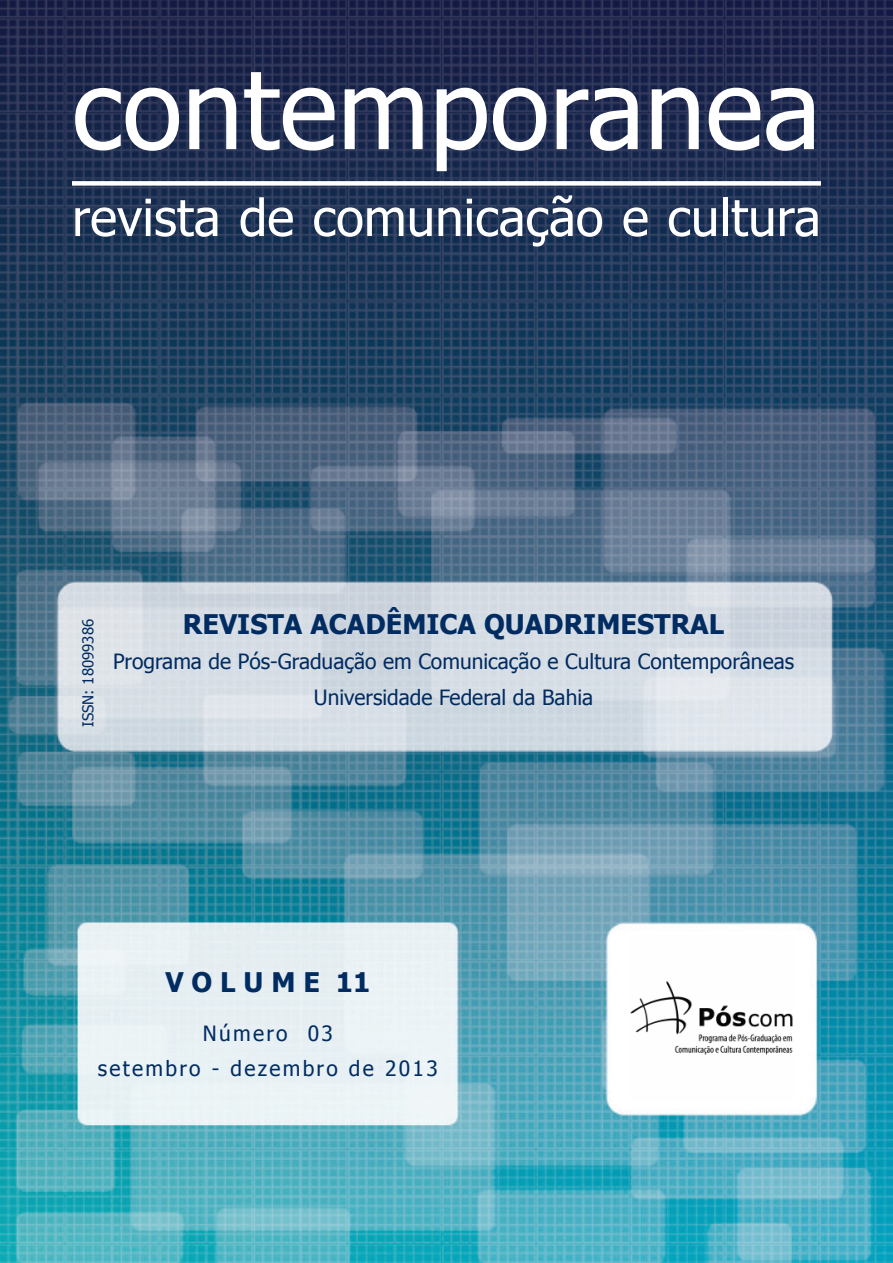
<style>
.page{position:relative;width:893px;height:1263px;background:#fff}
.page>*{position:absolute;margin:0;border:0;box-sizing:border-box;transform-origin:0 0}
.t1{font:109.65px "Tahoma";color:#fff}
.t2{font:51px "Tahoma";color:#fff}
.t3{font:700 27px "Tahoma";color:#002c62}
.t4{font:21px/35.5px "Tahoma";color:#002c62;text-align:center}
.t5{font:21px/35.5px "Tahoma";letter-spacing:.11em;color:#002c62;text-align:center}
.t6{font:15px "Tahoma";color:#002c62}
</style>
<div class="page">
<img style="left:0;top:0;width:893px;height:1263px">
<div style="left:72px;top:181px;width:749px;height:5px;background:#fff"></div>
<img style="left:629px;top:935px;width:164px;height:165px">
<h1 class="t1" style="left:72px;top:36px;width:750px">contemporanea</h1>
<h2 class="t2" style="left:72px;top:183px;width:750px">revista de comunicação e cultura</h2>
<p class="t6" style="left:78px;top:727px;width:109px;rotate:-90deg">ISSN: 18099386</p>
<p class="t3" style="left:183px;top:605px;width:543px">REVISTA ACADÊMICA QUADRIMESTRAL</p>
<p class="t4" style="left:113px;top:643px;width:682px">Programa de Pós-Graduação em Comunicação e Cultura Contemporâneas<br>Universidade Federal da Bahia</p>
<p class="t3" style="left:165px;top:963px;width:206px">V O L U M E 11</p>
<p class="t5" style="left:98px;top:1014px;width:342px">Número 03<br>setembro - dezembro de 2013</p>
</div>
